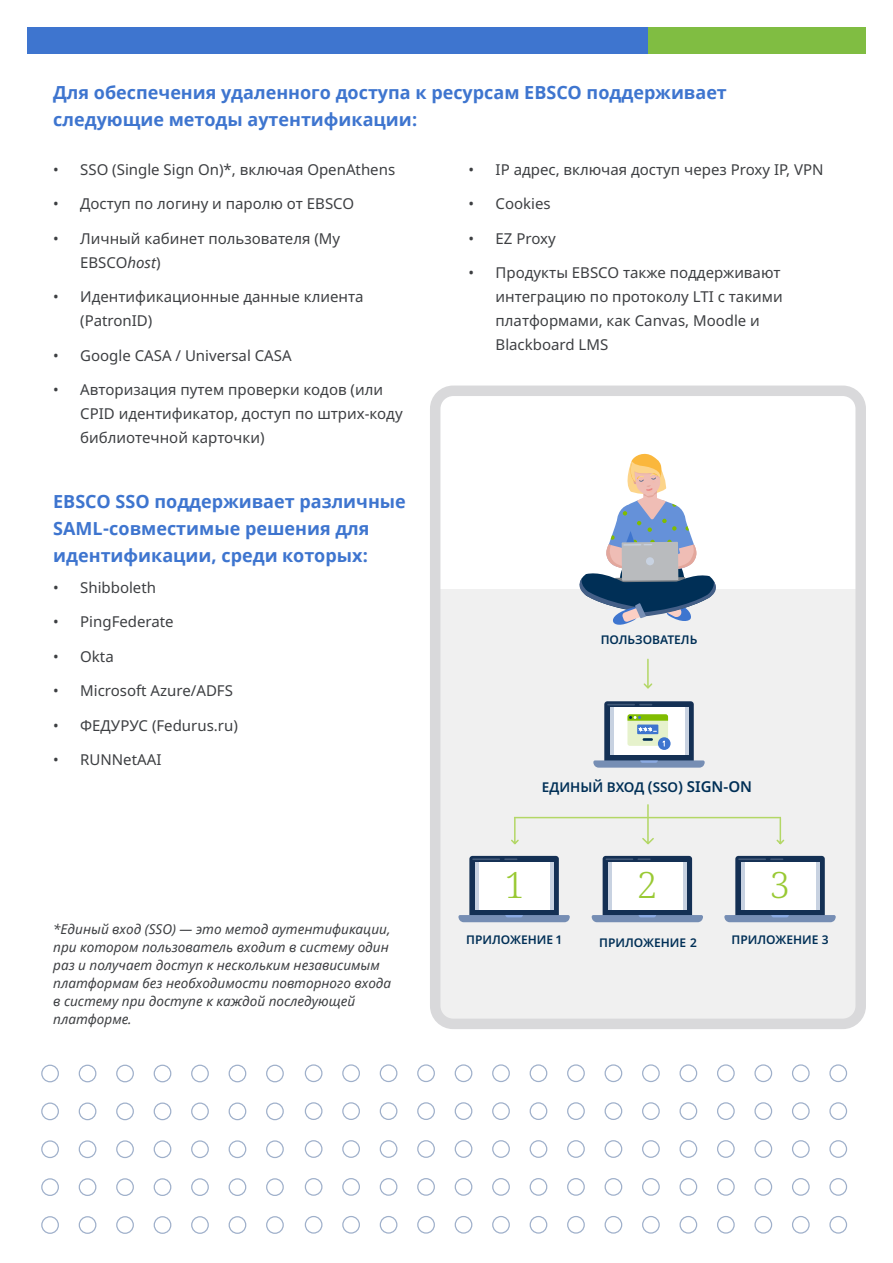
<style>
.page{position:relative;width:893px;height:1263px;background:#fff}
.page>*{position:absolute;margin:0;border:0;box-sizing:border-box;transform-origin:0 0}
.t1{font:300 36.3px "Noto Serif";color:#99c933}
.Sans_12{font:700 18px/27px "Noto Sans";color:#3e75cf}
.Sans_10_Bullets{font:15px/24px "Noto Sans";color:#3d3f42}
.Sans_9{font:italic 13.5px/18px "Noto Sans";color:#3d3f42}
.t2{font:600 13.5px "Noto Sans";color:#002f56}
.t3{font:600 12px "Noto Sans";color:#002f56}
.s1{font-style:italic}
.s2{font-size:15px}
</style>
<div class="page">
<div style="left:27px;top:27px;width:622px;height:27px;background:#3e75cf"></div>
<div style="left:649px;top:27px;width:217px;height:27px;background:#80bd42"></div>
<div style="left:441px;top:590px;width:414px;height:428px;background:#f0f0f0"></div>
<div style="left:430px;top:386px;width:436px;height:643px;border:10px solid #d9d9db;border-radius:18px"></div>
<svg style="left:572px;top:453px;width:151px;height:174px"></svg>
<div style="left:603px;top:856px;width:89px;height:62px;background:#143054;border-radius:3px"></div>
<svg style="left:608px;top:862px;width:78px;height:47px"></svg>
<svg style="left:592px;top:915px;width:111px;height:7px"></svg>
<hr style="left:605px;top:858px;width:28px;height:2px;background:#425978">
<svg style="left:637px;top:858px;width:14px;height:2px"></svg>
<div style="left:612px;top:862px;width:70px;height:47px;background:#fff"></div>
<div style="left:735px;top:856px;width:90px;height:62px;background:#143054;border-radius:3px"></div>
<svg style="left:741px;top:862px;width:78px;height:47px"></svg>
<svg style="left:724px;top:915px;width:112px;height:7px"></svg>
<hr style="left:738px;top:858px;width:28px;height:2px;background:#425978">
<svg style="left:770px;top:858px;width:13px;height:2px"></svg>
<div style="left:745px;top:862px;width:70px;height:47px;background:#fff"></div>
<div style="left:469px;top:856px;width:90px;height:62px;background:#143054;border-radius:3px"></div>
<svg style="left:475px;top:862px;width:78px;height:47px"></svg>
<svg style="left:458px;top:915px;width:112px;height:7px"></svg>
<hr style="left:472px;top:858px;width:28px;height:2px;background:#425978">
<svg style="left:504px;top:858px;width:13px;height:2px"></svg>
<div style="left:479px;top:862px;width:70px;height:47px;background:#fff"></div>
<div style="left:604px;top:701px;width:90px;height:63px;background:#143054;border-radius:3px"></div>
<svg style="left:610px;top:708px;width:78px;height:47px"></svg>
<svg style="left:593px;top:760px;width:112px;height:8px"></svg>
<svg style="left:607px;top:704px;width:45px;height:1px"></svg>
<div style="left:614px;top:708px;width:70px;height:47px;background:#fff"></div>
<hr style="left:514px;top:817px;width:267px;height:1px;background:#b3d766">
<svg style="left:642px;top:658px;width:12px;height:32px"></svg>
<svg style="left:641px;top:803px;width:14px;height:43px"></svg>
<svg style="left:775px;top:817px;width:11px;height:29px"></svg>
<svg style="left:510px;top:817px;width:10px;height:29px"></svg>
<svg style="left:658px;top:737px;width:13px;height:13px"></svg>
<svg style="left:627px;top:714px;width:41px;height:33px"></svg>
<svg style="left:41px;top:1064px;width:243px;height:170px"></svg>
<svg style="left:304px;top:1064px;width:544px;height:170px"></svg>
<p class="Sans_12" style="left:53px;top:79px;width:675px">Для обеспечения удаленного доступа к ресурсам EBSCO поддерживает следующие методы аутентификации:</p>
<p class="Sans_10_Bullets" style="left:53px;top:157px;width:343px">• SSO (Single Sign On)*, включая OpenAthens</p>
<p class="Sans_10_Bullets" style="left:53px;top:192px;width:302px">• Доступ по логину и паролю от EBSCO</p>
<p class="Sans_10_Bullets" style="left:80px;top:226px;width:261px;text-indent:-27px">• Личный кабинет пользователя (My<br>EBSCO<span class="s1">host</span>)</p>
<p class="Sans_10_Bullets" style="left:80px;top:285px;width:285px;text-indent:-27px">• Идентификационные данные клиента (PatronID)</p>
<p class="Sans_10_Bullets" style="left:53px;top:343px;width:240px">• Google CASA / Universal CASA</p>
<p class="Sans_10_Bullets" style="left:80px;top:378px;width:324px;text-indent:-27px">• Авторизация путем проверки кодов (или<br>CPID идентификатор, доступ по штрих-коду библиотечной карточки)</p>
<p class="Sans_12" style="left:53px;top:489px;width:354px">EBSCO SSO поддерживает различные<br>SAML-совместимые решения для идентификации, среди которых:</p>
<p class="Sans_10_Bullets" style="left:53px;top:576px;width:104px">• Shibboleth</p>
<p class="Sans_10_Bullets" style="left:53px;top:610px;width:122px">• PingFederate</p>
<p class="Sans_10_Bullets" style="left:53px;top:645px;width:62px">• Okta</p>
<p class="Sans_10_Bullets" style="left:53px;top:679px;width:181px">• Microsoft Azure/ADFS</p>
<p class="Sans_10_Bullets" style="left:53px;top:714px;width:186px">• ФЕДУРУС (Fedurus.ru)</p>
<p class="Sans_10_Bullets" style="left:53px;top:748px;width:110px">• RUNNetAAI</p>
<p class="Sans_9" style="left:53px;top:920px;width:340px">*Единый вход (SSO) — это метод аутентификации, при котором пользователь входит в систему один раз и получает доступ к нескольким независимым платформам без необходимости повторного входа в систему при доступе к каждой последующей платформе.</p>
<p class="Sans_10_Bullets" style="left:469px;top:157px;width:356px">• IP адрес, включая доступ через Proxy IP, VPN</p>
<p class="Sans_10_Bullets" style="left:469px;top:192px;width:84px">• Cookies</p>
<p class="Sans_10_Bullets" style="left:469px;top:226px;width:89px">• EZ Proxy</p>
<p class="Sans_10_Bullets" style="left:496px;top:261px;width:289px;text-indent:-27px">• Продукты EBSCO также поддерживают интеграцию по протоколу LTI с такими платформами, как Canvas, Moodle и<br>Blackboard LMS</p>
<p class="t3" style="left:601px;top:631px;width:98px">ПОЛЬЗОВАТЕЛЬ</p>
<p class="t2" style="left:542px;top:777px;width:212px">ЕДИНЫЙ ВХОД <span class="s2">(</span>SSO<span class="s2">) SIGN-ON</span></p>
<h1 class="t1" style="left:504px;top:860px;width:22px">1</h1>
<h1 class="t1" style="left:637px;top:860px;width:22px">2</h1>
<h1 class="t1" style="left:770px;top:860px;width:22px">3</h1>
<p class="t3" style="left:466px;top:931px;width:97px">ПРИЛОЖЕНИЕ 1</p>
<p class="t3" style="left:599px;top:934px;width:99px">ПРИЛОЖЕНИЕ 2</p>
<p class="t3" style="left:732px;top:931px;width:98px">ПРИЛОЖЕНИЕ 3</p>
</div>
